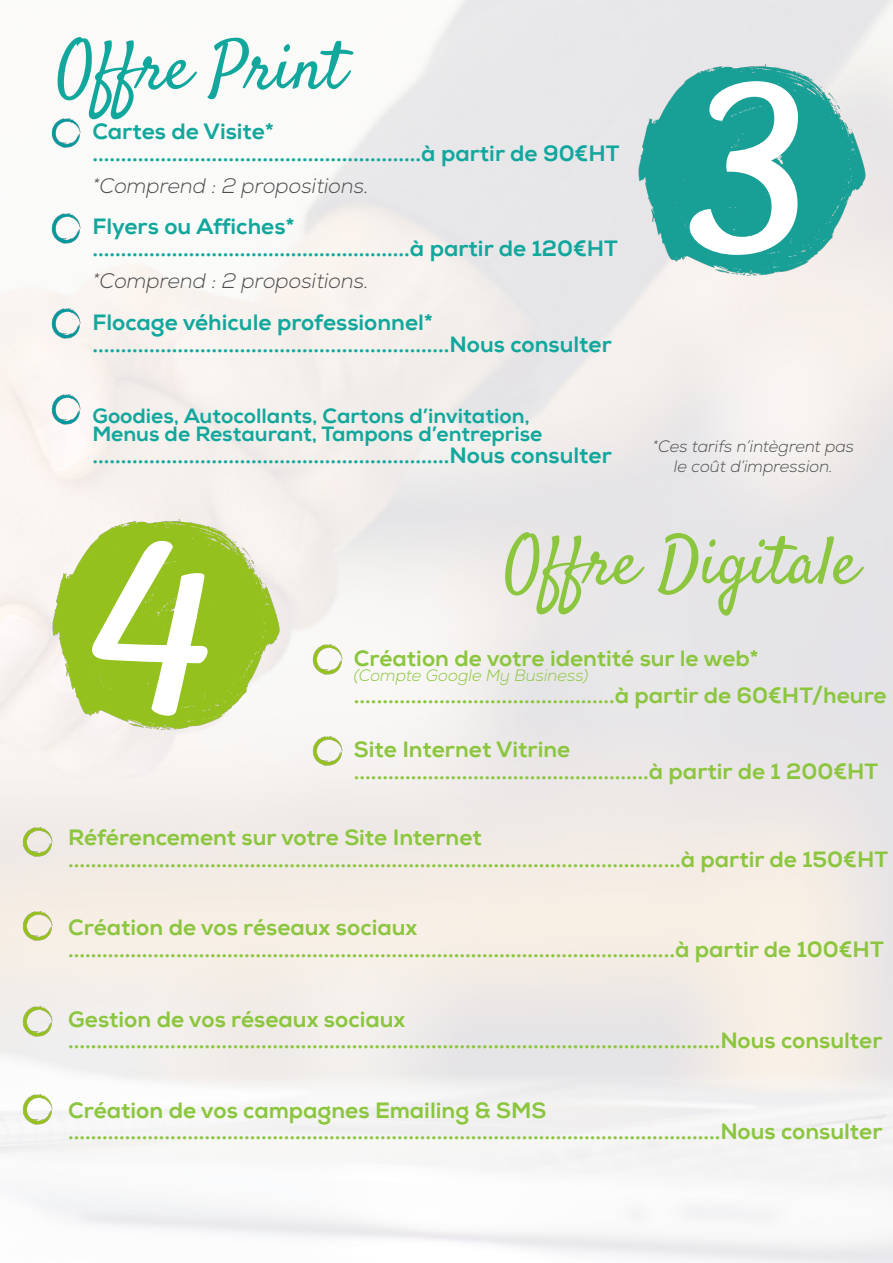
<style>
.page{position:relative;width:893px;height:1263px;background:#fff}
.page>*{position:absolute;margin:0;border:0;box-sizing:border-box;transform-origin:0 0}
.t1{font:247.5px "Lemongrass Script";color:#fff}
.t2{font:247.5px "Lemongrass Caps";color:#fff}
.t3{font:67.5px "Satisfy";color:#8bc63e}
.t4{font:67.5px "Satisfy";color:#12a79d}
.t5{font:22.5px "Nexa X Bold";color:#8bc63e}
.t6{font:22.5px "Nexa X Bold";color:#12a79d}
.t7{font:21px "Nexa X Bold";color:#12a79d}
.t8{font:italic 300 21px "Nexa";color:#4b4c4d}
.t9{font:italic 300 16.5px/19.8px "Nexa";color:#4b4c4d;text-align:center}
.t10{font:italic 300 16.5px "Nexa";color:#8bc63e}
</style>
<div class="page">
<img style="left:49px;top:116px;width:34px;height:34px">
<img style="left:49px;top:513px;width:237px;height:237px">
<img style="left:635px;top:59px;width:237px;height:236px">
<img style="left:49px;top:212px;width:34px;height:33px">
<img style="left:49px;top:307px;width:34px;height:33px">
<img style="left:49px;top:393px;width:34px;height:33px">
<img style="left:310px;top:643px;width:34px;height:33px">
<img style="left:310px;top:734px;width:34px;height:34px">
<img style="left:20px;top:825px;width:34px;height:34px">
<img style="left:20px;top:909px;width:34px;height:34px">
<img style="left:20px;top:1004px;width:34px;height:34px">
<img style="left:20px;top:1094px;width:34px;height:32px">
<p class="t4" style="left:57px;top:24px;width:290px">Offre Print</p>
<p class="t6" style="left:92px;top:118px;width:183px">Cartes de Visite*</p>
<p class="t6" style="left:92px;top:139px;width:529px">..........................................................à partir de 90€HT</p>
<p class="t8" style="left:92px;top:173px;width:278px">*Comprend : 2 propositions.</p>
<p class="t6" style="left:92px;top:213px;width:204px">Flyers ou Affiches*</p>
<p class="t6" style="left:92px;top:234px;width:527px">........................................................à partir de 120€HT</p>
<p class="t8" style="left:92px;top:269px;width:278px">*Comprend : 2 propositions.</p>
<p class="t6" style="left:92px;top:308px;width:342px">Flocage véhicule professionnel*</p>
<p class="t6" style="left:92px;top:330px;width:521px">...............................................................Nous consulter</p>
<p class="t7" style="left:92px;top:403px;width:439px">Goodies, Autocollants, Cartons d’invitation,</p>
<p class="t7" style="left:92px;top:421px;width:452px">Menus de Restaurant, Tampons d’entreprise</p>
<p class="t6" style="left:92px;top:441px;width:521px">...............................................................Nous consulter</p>
<p class="t2" style="left:683px;top:18px;width:126px">3</p>
<p class="t9" style="left:653px;top:437px;width:203px">*Ces tarifs n’intègrent pas le coût d’impression.</p>
<p class="t1" style="left:80px;top:481px;width:132px">4</p>
<p class="t3" style="left:504px;top:519px;width:356px">Offre Digitale</p>
<p class="t5" style="left:354px;top:645px;width:406px">Création de votre identité sur le web*</p>
<p class="t10" style="left:354px;top:666px;width:236px">(Compte Google My Business)</p>
<p class="t5" style="left:354px;top:681px;width:534px">..............................................à partir de 60€HT/heure</p>
<p class="t5" style="left:354px;top:735px;width:218px">Site Internet Vitrine</p>
<p class="t5" style="left:354px;top:757px;width:526px">....................................................à partir de 1 200€HT</p>
<p class="t5" style="left:68px;top:823px;width:415px">Référencement sur votre Site Internet</p>
<p class="t5" style="left:68px;top:845px;width:821px">............................................................................................................à partir de 150€HT</p>
<p class="t5" style="left:68px;top:914px;width:351px">Création de vos réseaux sociaux</p>
<p class="t5" style="left:68px;top:935px;width:817px">...........................................................................................................à partir de 100€HT</p>
<p class="t5" style="left:68px;top:1005px;width:339px">Gestion de vos réseaux sociaux</p>
<p class="t5" style="left:68px;top:1027px;width:816px">...................................................................................................................Nous consulter</p>
<p class="t5" style="left:68px;top:1096px;width:480px">Création de vos campagnes Emailing &amp; SMS</p>
<p class="t5" style="left:68px;top:1118px;width:816px">...................................................................................................................Nous consulter</p>
</div>
